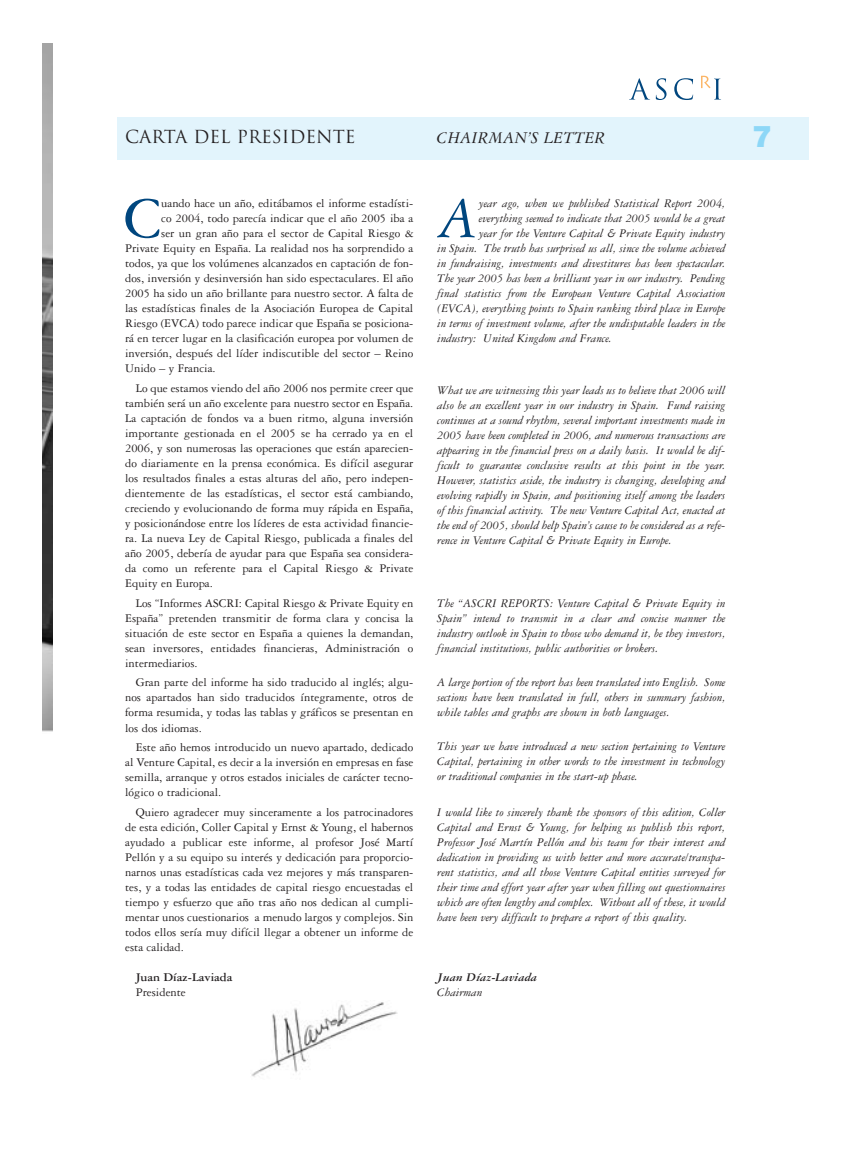
<style>
.page{position:relative;width:851px;height:1159px;background:#fff}
.page>*{position:absolute;margin:0;border:0;box-sizing:border-box;transform-origin:0 0}
.t1{font:61.5px "Garamond Three";color:#00467e}
.t2{font:italic 61.38px "Garamond Three";color:#00467e}
.t3{font:900 30px "Helvetica Neue";color:#8dd7f7}
.t4{font:17.5px "Trajan";color:#231f20}
.t5{font:italic 17.5px "Garamond Three";color:#231f20}
.t6{font:12.5px/15px "Garamond Three";color:#231f20;text-align:justify}
.t7{font:italic 12.5px/15px "Garamond Three";color:#231f20;text-align:justify}
.t8{font:700 12.5px "Garamond Three";color:#231f20}
.t9{font:italic 700 12.5px "Garamond Three";color:#231f20}
</style>
<div class="page">
<img style="left:42px;top:43px;width:11px;height:689px">
<svg style="left:629px;top:78px;width:37px;height:22px"></svg>
<svg style="left:674px;top:78px;width:19px;height:22px"></svg>
<svg style="left:701px;top:76px;width:20px;height:24px"></svg>
<img style="left:251px;top:1002px;width:146px;height:75px">
<div style="left:117px;top:118px;width:691px;height:42px;background:#e2f4fc"></div>
<h3 class="t4" style="left:125px;top:127px;width:232px">CARTA DEL PRESIDENTE</h3>
<h3 class="t5" style="left:437px;top:131px;width:170px">CHAIRMAN’S LETTER</h3>
<h3 class="t3" style="left:752px;top:126px;width:22px">7</h3>
<h1 class="t1" style="left:124px;top:197px;width:39px">C</h1>
<p class="t6" style="left:161px;top:197px;width:253px">uando hace un año, editábamos el informe estadísti-</p>
<p class="t6" style="left:161px;top:212px;width:253px">co 2004, todo parecía indicar que el año 2005 iba a</p>
<p class="t6" style="left:161px;top:227px;width:253px">ser un gran año para el sector de Capital Riesgo &amp;</p>
<p class="t6" style="left:125px;top:242px;width:290px">Private Equity en España. La realidad nos ha sorprendido a</p>
<p class="t6" style="left:125px;top:257px;width:290px">todos, ya que los volúmenes alcanzados en captación de fon-</p>
<p class="t6" style="left:125px;top:272px;width:290px">dos, inversión y desinversión han sido espectaculares. El año</p>
<p class="t6" style="left:125px;top:287px;width:290px">2005 ha sido un año brillante para nuestro sector. A falta de</p>
<p class="t6" style="left:125px;top:302px;width:290px">las estadísticas finales de la Asociación Europea de Capital</p>
<p class="t6" style="left:125px;top:317px;width:290px">Riesgo (EVCA) todo parece indicar que España se posiciona-</p>
<p class="t6" style="left:125px;top:332px;width:290px">rá en tercer lugar en la clasificación europea por volumen de</p>
<p class="t6" style="left:125px;top:347px;width:290px">inversión, después del líder indiscutible del sector – Reino</p>
<p class="t6" style="left:125px;top:362px;width:92px">Unido – y Francia.</p>
<p class="t6" style="left:125px;top:382px;width:290px;text-indent:11px">Lo que estamos viendo del año 2006 nos permite creer que también será un año excelente para nuestro sector en España.<br>La captación de fondos va a buen ritmo, alguna inversión importante gestionada en el 2005 se ha cerrado ya en el 2006, y son numerosas las operaciones que están aparecien&shy;do diariamente en la prensa económica. Es difícil asegurar los resultados finales a estas alturas del año, pero indepen&shy;dientemente de las estadísticas, el sector está cambiando, creciendo y evolucionando de forma muy rápida en España, y posicionándose entre los líderes de esta actividad financie&shy;ra. La nueva Ley de Capital Riesgo, publicada a finales del año 2005, debería de ayudar para que España sea considera&shy;da como un referente para el Capital Riesgo &amp; Private Equity en Europa.</p>
<p class="t6" style="left:125px;top:596px;width:290px;text-indent:11px">Los “Informes ASCRI: Capital Riesgo &amp; Private Equity en España” pretenden transmitir de forma clara y concisa la situación de este sector en España a quienes la demandan, sean inversores, entidades financieras, Administración o intermediarios.</p>
<p class="t6" style="left:125px;top:676px;width:290px;text-indent:11px">Gran parte del informe ha sido traducido al inglés; algu&shy;nos apartados han sido traducidos íntegramente, otros de forma resumida, y todas las tablas y gráficos se presentan en los dos idiomas.</p>
<p class="t6" style="left:125px;top:741px;width:290px;text-indent:11px">Este año hemos introducido un nuevo apartado, dedicado al Venture Capital, es decir a la inversión en empresas en fase semilla, arranque y otros estados iniciales de carácter tecno&shy;lógico o tradicional.</p>
<p class="t6" style="left:125px;top:806px;width:290px;text-indent:11px">Quiero agradecer muy sinceramente a los patrocinadores de esta edición, Coller Capital y Ernst &amp; Young, el habernos ayudado a publicar este informe, al profesor José Martí Pellón y a su equipo su interés y dedicación para proporcio&shy;narnos unas estadísticas cada vez mejores y más transparen&shy;tes, y a todas las entidades de capital riesgo encuestadas el tiempo y esfuerzo que año tras año nos dedican al cumpli&shy;mentar unos cuestionarios a menudo largos y complejos. Sin todos ellos sería muy difícil llegar a obtener un informe de esta calidad.</p>
<p class="t8" style="left:136px;top:973px;width:98px">Juan Díaz-Laviada</p>
<p class="t6" style="left:136px;top:986px;width:51px">Presidente</p>
<h2 class="t2" style="left:438px;top:197px;width:42px">A</h2>
<p class="t7" style="left:479px;top:197px;width:248px">year ago, when we published Statistical Report 2004,</p>
<p class="t7" style="left:479px;top:212px;width:248px">everything seemed to indicate that 2005 would be a great</p>
<p class="t7" style="left:479px;top:227px;width:248px">year for the Venture Capital &amp; Private Equity industry</p>
<p class="t7" style="left:437px;top:242px;width:290px">in Spain. The truth has surprised us all, since the volume achieved</p>
<p class="t7" style="left:437px;top:257px;width:290px">in fundraising, investments and divestitures has been spectacular.</p>
<p class="t7" style="left:437px;top:272px;width:290px">The year 2005 has been a brilliant year in our industry. Pending</p>
<p class="t7" style="left:437px;top:287px;width:290px">final statistics from the European Venture Capital Association</p>
<p class="t7" style="left:437px;top:302px;width:290px">(EVCA), everything points to Spain ranking third place in Europe</p>
<p class="t7" style="left:437px;top:317px;width:290px">in terms of investment volume, after the undisputable leaders in the</p>
<p class="t7" style="left:437px;top:332px;width:176px">industry: United Kingdom and France.</p>
<p class="t7" style="left:437px;top:383px;width:290px">What we are witnessing this year leads us to believe that 2006 will also be an excellent year in our industry in Spain. Fund raising continues at a sound rhythm, several important investments made in 2005 have been completed in 2006, and numerous transactions are appearing in the financial press on a daily basis. It would be dif&shy;ficult to guarantee conclusive results at this point in the year.<br>However, statistics aside, the industry is changing, developing and evolving rapidly in Spain, and positioning itself among the leaders of this financial activity. The new Venture Capital Act, enacted at the end of 2005, should help Spain’s cause to be considered as a refe&shy;rence in Venture Capital &amp; Private Equity in Europe.</p>
<p class="t7" style="left:437px;top:596px;width:290px">The “ASCRI REPORTS: Venture Capital &amp; Private Equity in Spain” intend to transmit in a clear and concise manner the industry outlook in Spain to those who demand it, be they investors, financial institutions, public authorities or brokers.</p>
<p class="t7" style="left:437px;top:675px;width:290px">A large portion of the report has been translated into English. Some sections have been translated in full, others in summary fashion, while tables and graphs are shown in both languages.</p>
<p class="t7" style="left:437px;top:740px;width:290px">This year we have introduced a new section pertaining to Venture Capital, pertaining in other words to the investment in technology or traditional companies in the start-up phase.</p>
<p class="t7" style="left:437px;top:806px;width:290px">I would like to sincerely thank the sponsors of this edition, Coller Capital and Ernst &amp; Young, for helping us publish this report, Professor José Martín Pellón and his team for their interest and dedication in providing us with better and more accurate/transpa&shy;rent statistics, and all those Venture Capital entities surveyed for their time and effort year after year when filling out questionnaires which are often lengthy and complex. Without all of these, it would have been very difficult to prepare a report of this quality.</p>
<p class="t9" style="left:437px;top:973px;width:101px">Juan Díaz-Laviada</p>
<p class="t7" style="left:437px;top:986px;width:47px">Chairman</p>
</div>
